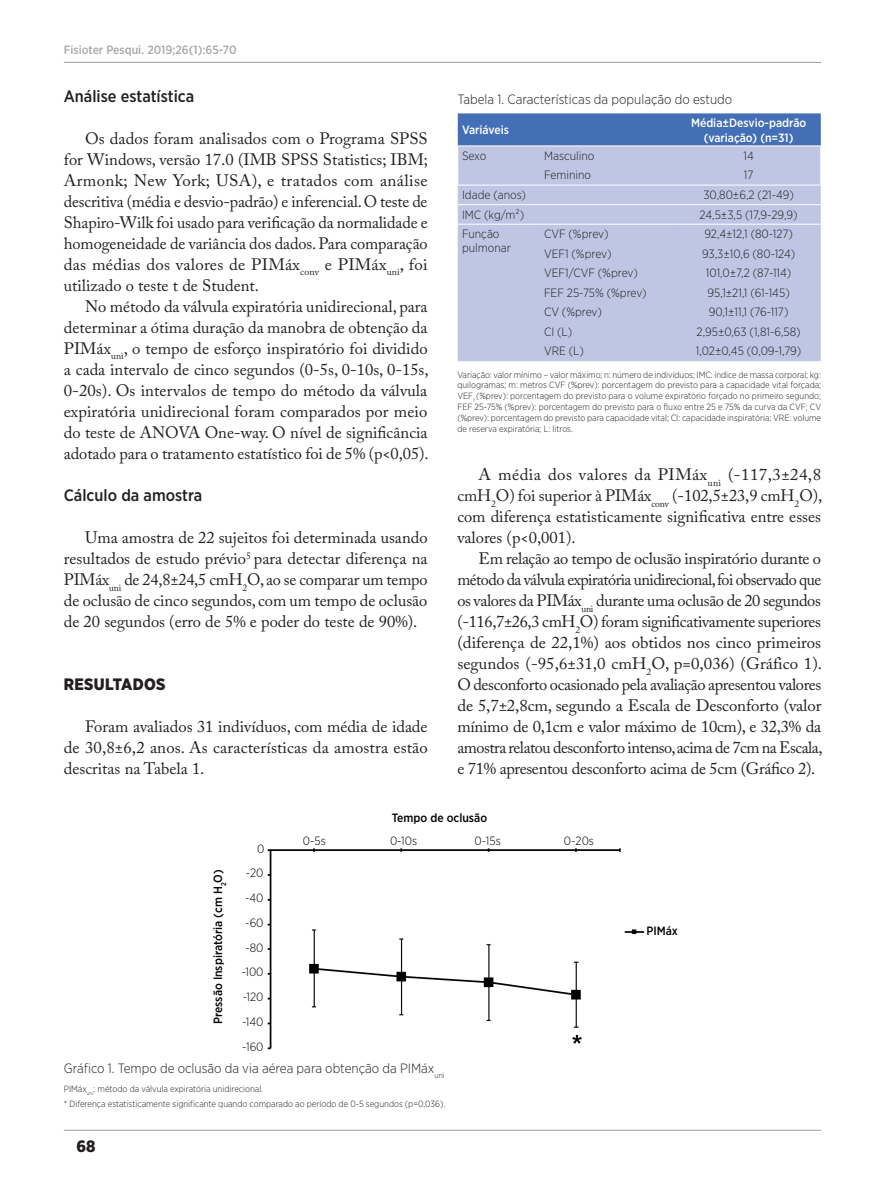
<style>
.page{position:relative;width:885px;height:1187px;background:#fff}
.page>*{position:absolute;margin:0;border:0;box-sizing:border-box;transform-origin:0 0}
.TEXTO{font:16.5px/21px "Adobe Caslon Pro";color:#231f20;text-align:justify}
.Sub2{font:500 16.5px "Gotham Narrow";color:#231f20}
.Sub1{font:900 16.5px "Gotham Narrow";letter-spacing:.02em;color:#231f20}
.Tab_tit{font:300 13.5px "Gotham Narrow";color:#231f20}
.Tab_corpo{font:300 12px/14.4px "Gotham Narrow";color:#231f20}
.t1{font:300 12px/24.8px "Gotham Narrow";color:#000;text-align:justify}
.Tab_gravata{font:500 12px/14.4px "Gotham Narrow";color:#fff;text-align:center}
.t2{font:500 12px "Gotham Narrow";color:#000}
.t3{font:500 12px "Gotham Narrow";color:#a8a9ad}
.legenda_fonte{font:300 9px/10.8px "Gotham Narrow";color:#231f20;text-align:justify}
.t4{font:500 7.05px "Gotham Narrow";color:#000}
</style>
<div class="page">
<hr style="left:64px;top:62px;width:757px;height:1px;background:#a8a9ad">
<hr style="left:64px;top:1129px;width:757px;height:1px;background:#a8a9ad">
<div style="left:457px;top:186px;width:363px;height:175px;background:#bec6e3"></div>
<svg style="left:457px;top:113px;width:364px;height:72px;background:#89a1cf"></svg>
<hr style="left:457px;top:204px;width:82px;height:1px;background:#fff">
<hr style="left:539px;top:204px;width:137px;height:1px;background:#fff">
<hr style="left:676px;top:204px;width:144px;height:1px;background:#fff">
<hr style="left:457px;top:224px;width:82px;height:1px;background:#fff">
<hr style="left:539px;top:224px;width:137px;height:1px;background:#fff">
<hr style="left:676px;top:224px;width:144px;height:1px;background:#fff">
<img style="left:267px;top:848px;width:354px;height:202px">
<img style="left:618px;top:921px;width:26px;height:19px">
<p class="t3" style="left:64px;top:42px;width:174px">Fisioter Pesqui. 2019;26(1):65-70</p>
<p class="Sub2" style="left:64px;top:86px;width:132px">Análise estatística</p>
<p class="TEXTO" style="left:64px;top:128px;width:366px;text-indent:21px">Os dados foram analisados com o Programa SPSS for Windows, versão 17.0 (IMB SPSS Statistics; IBM; Armonk; New York; USA), e tratados com análise descritiva (média e desvio-padrão) e inferencial. O teste de Shapiro-Wilk foi usado para verificação da normalidade e homogeneidade de variância dos dados. Para comparação das médias dos valores de PIMáx<sub>conv</sub> e PIMáx<sub>uni</sub>, foi utilizado o teste t de Student.</p>
<p class="TEXTO" style="left:64px;top:296px;width:366px;text-indent:21px">No método da válvula expiratória unidirecional, para determinar a ótima duração da manobra de obtenção da PIMáx<sub>uni</sub>, o tempo de esforço inspiratório foi dividido a cada intervalo de cinco segundos (0-5s, 0-10s, 0-15s, 0-20s). Os intervalos de tempo do método da válvula expiratória unidirecional foram comparados por meio do teste de ANOVA One-way. O nível de significância adotado para o tratamento estatístico foi de 5% (p&lt;0,05).</p>
<p class="Sub2" style="left:64px;top:485px;width:140px">Cálculo da amostra</p>
<p class="TEXTO" style="left:64px;top:527px;width:365px;text-indent:21px">Uma amostra de 22 sujeitos foi determinada usando resultados de estudo prévio<sup>5</sup> para detectar diferença na PIMáx<sub>uni</sub> de 24,8±24,5 cmH<sub>2</sub>O, ao se comparar um tempo de oclusão de cinco segundos, com um tempo de oclusão de 20 segundos (erro de 5% e poder do teste de 90%).</p>
<p class="Tab_tit" style="left:457px;top:91px;width:276px">Tabela 1. Características da população do estudo</p>
<p class="Tab_gravata" style="left:462px;top:123px;width:48px">Variáveis</p>
<p class="Tab_gravata" style="left:691px;top:116px;width:117px">Média±Desvio-padrão (variação) (n=31)</p>
<p class="Tab_corpo" style="left:462px;top:148px;width:26px">Sexo</p>
<p class="Tab_corpo" style="left:544px;top:148px;width:52px">Masculino</p>
<p class="Tab_corpo" style="left:743px;top:148px;width:12px">14</p>
<p class="Tab_corpo" style="left:544px;top:168px;width:49px">Feminino</p>
<p class="Tab_corpo" style="left:743px;top:168px;width:11px">17</p>
<p class="Tab_corpo" style="left:462px;top:187px;width:66px">Idade (anos)</p>
<p class="Tab_corpo" style="left:703px;top:187px;width:92px">30,80±6,2 (21-49)</p>
<p class="Tab_corpo" style="left:462px;top:207px;width:64px">IMC (kg/m²)</p>
<p class="Tab_corpo" style="left:699px;top:207px;width:100px">24,5±3,5 (17,9-29,9)</p>
<p class="Tab_corpo" style="left:462px;top:226px;width:50px">Função pulmonar</p>
<p class="Tab_corpo" style="left:544px;top:226px;width:66px">CVF (%prev)</p>
<p class="Tab_corpo" style="left:704px;top:226px;width:90px">92,4±12,1 (80-127)</p>
<p class="Tab_corpo" style="left:544px;top:246px;width:69px">VEF1 (%prev)</p>
<p class="Tab_corpo" style="left:702px;top:246px;width:95px">93,3±10,6 (80-124)</p>
<p class="Tab_corpo" style="left:544px;top:265px;width:95px">VEF1/CVF (%prev)</p>
<p class="Tab_corpo" style="left:705px;top:265px;width:87px">101,0±7,2 (87-114)</p>
<p class="Tab_corpo" style="left:544px;top:285px;width:104px">FEF 25-75% (%prev)</p>
<p class="Tab_corpo" style="left:707px;top:285px;width:84px">95,1±21,1 (61-145)</p>
<p class="Tab_corpo" style="left:544px;top:304px;width:59px">CV (%prev)</p>
<p class="Tab_corpo" style="left:708px;top:304px;width:81px">90,1±11,1 (76-117)</p>
<p class="Tab_corpo" style="left:544px;top:324px;width:30px">CI (L)</p>
<p class="Tab_corpo" style="left:696px;top:324px;width:106px">2,95±0,63 (1,81-6,58)</p>
<p class="Tab_corpo" style="left:544px;top:344px;width:41px">VRE (L)</p>
<p class="Tab_corpo" style="left:695px;top:344px;width:107px">1,02±0,45 (0,09-1,79)</p>
<p class="legenda_fonte" style="left:457px;top:369px;width:365px">Variação: valor mínimo – valor máximo; n: número de indivíduos; IMC: índice de massa corporal; kg: quilogramas; m: metros CVF (%prev): porcentagem do previsto para a capacidade vital forçada; VEF<sub>1</sub> (%prev): porcentagem do previsto para o volume expiratório forçado no primeiro segundo; FEF 25-75% (%prev): porcentagem do previsto para o fluxo entre 25 e 75% da curva da CVF; CV (%prev): porcentagem do previsto para capacidade vital; CI: capacidade inspiratória; VRE: volume de reserva expiratória; L: litros.</p>
<p class="TEXTO" style="left:457px;top:464px;width:366px;text-indent:21px">A média dos valores da PIMáx<sub>uni</sub> (-117,3±24,8 cmH<sub>2</sub>O) foi superior à PIMáx<sub>conv</sub> (-102,5±23,9 cmH<sub>2</sub>O), com diferença estatisticamente significativa entre esses valores (p&lt;0,001).</p>
<p class="TEXTO" style="left:457px;top:548px;width:366px;text-indent:21px">Em relação ao tempo de oclusão inspiratório durante o método da válvula expiratória unidirecional, foi observado que os valores da PIMáx<sub>uni</sub> durante uma oclusão de 20 segundos (-116,7±26,3 cmH<sub>2</sub>O) foram significativamente superiores (diferença de 22,1%) aos obtidos nos cinco primeiros segundos (-95,6±31,0 cmH<sub>2</sub>O, p=0,036) (Gráfico 1).<br>O desconforto ocasionado pela avaliação apresentou valores de 5,7±2,8cm, segundo a Escala de Desconforto (valor mínimo de 0,1cm e valor máximo de 10cm), e 32,3% da amostra relatou desconforto intenso, acima de 7cm na Escala, e 71% apresentou desconforto acima de 5cm (Gráfico 2).</p>
<p class="t2" style="left:391px;top:809px;width:97px">Tempo de oclusão</p>
<p class="Sub1" style="left:64px;top:673px;width:103px">RESULTADOS</p>
<p class="TEXTO" style="left:64px;top:716px;width:365px;text-indent:21px">Foram avaliados 31 indivíduos, com média de idade de 30,8±6,2 anos. As características da amostra estão descritas na Tabela 1.</p>
<p class="t2" style="left:210px;top:1024px;width:156px;rotate:-90deg">Pressão Inspiratória (cm H O)</p>
<p class="t4" style="left:219px;top:886px;width:5px;rotate:-90deg">2</p>
<p class="t1" style="left:245px;top:836px;width:21px;text-indent:12px">0 -20 -40 -60 -80</p>
<p class="t1" style="left:241px;top:958px;width:24px">-100 -120 -140 -160</p>
<p class="t1" style="left:303px;top:827px;width:24px">0-5s</p>
<p class="t1" style="left:390px;top:827px;width:29px">0-10s</p>
<p class="t1" style="left:474px;top:827px;width:28px">0-15s</p>
<p class="t1" style="left:564px;top:827px;width:32px">0-20s</p>
<p class="Tab_tit" style="left:64px;top:1059px;width:382px">Gráfico 1. Tempo de oclusão da via aérea para obtenção da PIMáx<sub>uni</sub></p>
<p class="legenda_fonte" style="left:64px;top:1083px;width:201px">PIMáx<sub>uni</sub>: método da válvula expiratória unidirecional.</p>
<p class="legenda_fonte" style="left:64px;top:1098px;width:383px">* Diferença estatisticamente significante quando comparado ao período de 0-5 segundos (p=0,036).</p>
<p class="Sub1" style="left:77px;top:1135px;width:20px">68</p>
<p class="t2" style="left:646px;top:923px;width:33px">PIMáx</p>
</div>
